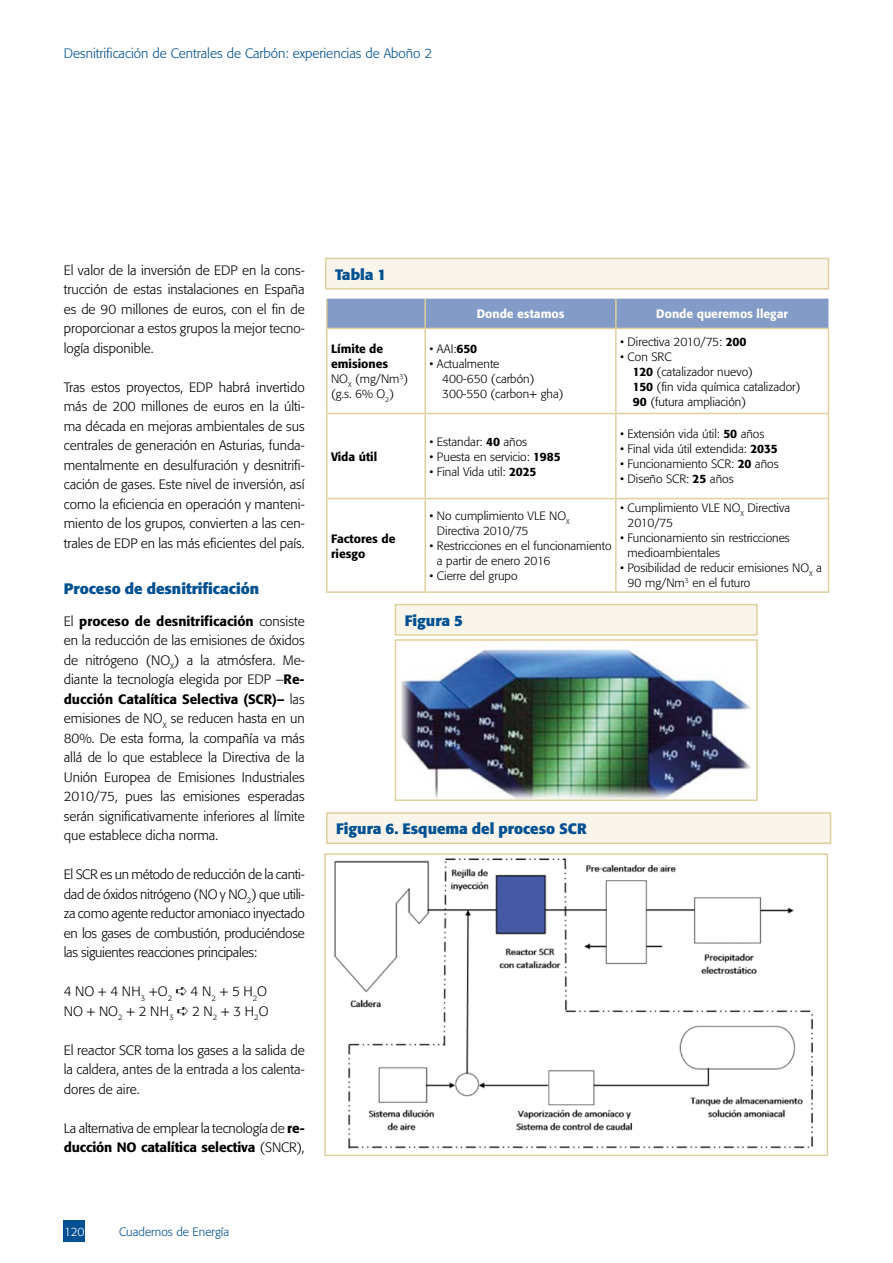
<style>
.page{position:relative;width:893px;height:1263px;background:#fff}
.page>*{position:absolute;margin:0;border:0;box-sizing:border-box;transform-origin:0 0}
.t1{font:700 15px "Formata";color:#005092}
.t2{font:300 13.5px/19.5px "Formata";color:#000;text-align:justify}
.t3{font:300 13.5px "Formata";color:#005092}
.t4{font:300 12px/15px "Formata";color:#000}
.t5{font:500 12px "Formata";color:#fff}
.t6{font:500 12px/15px "Formata";color:#000}
.t7{font:300 12px "Formata";color:#005092}
.t8{font:300 12px "Formata";color:#fff}
.s1{font-weight:500}
</style>
<div class="page">
<div style="left:64px;top:1220px;width:21px;height:22px;background:#005092"></div>
<svg style="left:327px;top:329px;width:501px;height:262px"></svg>
<hr style="left:326px;top:328px;width:99px;height:1px;background:#e0cf9c">
<hr style="left:425px;top:328px;width:191px;height:1px;background:#e0cf9c">
<hr style="left:616px;top:328px;width:213px;height:1px;background:#e0cf9c">
<hr style="left:326px;top:413px;width:99px;height:1px;background:#e0cf9c">
<hr style="left:425px;top:413px;width:191px;height:1px;background:#e0cf9c">
<hr style="left:616px;top:413px;width:213px;height:1px;background:#e0cf9c">
<hr style="left:326px;top:498px;width:99px;height:1px;background:#e0cf9c">
<hr style="left:425px;top:498px;width:191px;height:1px;background:#e0cf9c">
<hr style="left:616px;top:498px;width:213px;height:1px;background:#e0cf9c">
<hr style="left:326px;top:591px;width:99px;height:2px;background:#e0cf9c">
<hr style="left:425px;top:591px;width:191px;height:2px;background:#e0cf9c">
<hr style="left:616px;top:591px;width:213px;height:2px;background:#e0cf9c">
<div style="left:326px;top:299px;width:502px;height:29px;background:#829bc7"></div>
<hr style="left:326px;top:329px;width:1px;height:84px;background:#e0cf9c">
<hr style="left:326px;top:414px;width:1px;height:84px;background:#e0cf9c">
<hr style="left:326px;top:499px;width:1px;height:92px;background:#e0cf9c">
<hr style="left:424px;top:299px;width:2px;height:29px;background:#e0cf9c">
<hr style="left:424px;top:329px;width:2px;height:84px;background:#e0cf9c">
<hr style="left:424px;top:414px;width:2px;height:84px;background:#e0cf9c">
<hr style="left:424px;top:499px;width:2px;height:92px;background:#e0cf9c">
<hr style="left:615px;top:299px;width:2px;height:29px;background:#e0cf9c">
<hr style="left:615px;top:329px;width:2px;height:84px;background:#e0cf9c">
<hr style="left:615px;top:414px;width:2px;height:84px;background:#e0cf9c">
<hr style="left:615px;top:499px;width:2px;height:92px;background:#e0cf9c">
<hr style="left:828px;top:329px;width:1px;height:84px;background:#e0cf9c">
<hr style="left:828px;top:414px;width:1px;height:84px;background:#e0cf9c">
<hr style="left:828px;top:499px;width:1px;height:92px;background:#e0cf9c">
<div style="left:326px;top:258px;width:502px;height:31px;background:#f9f5eb"></div>
<div style="left:325px;top:258px;width:504px;height:32px;border:2px solid #e0cf9c"></div>
<div style="left:395px;top:605px;width:362px;height:30px;background:#f9f5eb"></div>
<div style="left:395px;top:604px;width:363px;height:32px;border:2px solid #e0cf9c"></div>
<div style="left:327px;top:813px;width:504px;height:30px;background:#f9f5eb"></div>
<div style="left:326px;top:812px;width:505px;height:32px;border:2px solid #e0cf9c"></div>
<img style="left:401px;top:649px;width:350px;height:149px">
<div style="left:395px;top:639px;width:363px;height:162px;border:2px solid #e0cf9c"></div>
<img style="left:334px;top:858px;width:479px;height:291px">
<div style="left:324px;top:853px;width:504px;height:303px;border:2px solid #e0cf9c"></div>
<p class="t3" style="left:64px;top:46px;width:370px">Desnitrificación de Centrales de Carbón: experiencias de Aboño 2</p>
<p class="t2" style="left:64px;top:260px;width:242px">El valor de la inversión de EDP en la cons&shy;trucción de estas instalaciones en España es de 90 millones de euros, con el fin de proporcionar a estos grupos la mejor tecno&shy;logía disponible.</p>
<p class="t2" style="left:64px;top:377px;width:242px">Tras estos proyectos, EDP habrá invertido más de 200 millones de euros en la últi&shy;ma década en mejoras ambientales de sus centrales de generación en Asturias, funda&shy;mentalmente en desulfuración y desnitrifi&shy;cación de gases. Este nivel de inversión, así como la eficiencia en operación y manteni&shy;miento de los grupos, convierten a las cen&shy;trales de EDP en las más eficientes del país.</p>
<p class="t1" style="left:64px;top:579px;width:197px">Proceso de desnitrificación</p>
<p class="t2" style="left:64px;top:611px;width:242px">El <span class="s1">proceso de desnitrificación</span> consiste en la reducción de las emisiones de óxidos de nitrógeno (NO<sub>X</sub>) a la atmósfera. Me&shy;diante la tecnología elegida por EDP –<span class="s1">Re&shy;ducción Catalítica Selectiva (SCR)–</span> las emisiones de NO<sub>X</sub> se reducen hasta en un 80%. De esta forma, la compañía va más allá de lo que establece la Directiva de la Unión Europea de Emisiones Industriales 2010/75, pues las emisiones esperadas serán significativamente inferiores al límite que establece dicha norma.</p>
<p class="t2" style="left:64px;top:865px;width:242px">El SCR es un método de reducción de la canti&shy;dad de óxidos nitrógeno (NO y NO<sub>2</sub>) que utili&shy;za como agente reductor amoniaco inyectado en los gases de combustión, produciéndose las siguientes reacciones principales:</p>
<p class="t2" style="left:64px;top:982px;width:206px">4 NO + 4 NH<sub>3</sub> +O<sub>2</sub> ➪ 4 N<sub>2</sub> + 5 H<sub>2</sub>O<br>NO + NO<sub>2</sub> + 2 NH<sub>3</sub> ➪ 2 N<sub>2</sub> + 3 H<sub>2</sub>O</p>
<p class="t2" style="left:64px;top:1040px;width:242px">El reactor SCR toma los gases a la salida de la caldera, antes de la entrada a los calenta&shy;dores de aire.</p>
<p class="t2" style="left:64px;top:1118px;width:242px">La alternativa de emplear la tecnología de <span class="s1">re&shy;ducción NO catalítica selectiva</span> (SNCR),</p>
<p class="t1" style="left:335px;top:265px;width:53px">Tabla 1</p>
<p class="t5" style="left:477px;top:307px;width:89px">Donde estamos</p>
<p class="t5" style="left:656px;top:307px;width:133px">Donde queremos llegar</p>
<p class="t4" style="left:331px;top:342px;width:79px"><span class="s1">Límite de emisiones<br></span>NO<sub>X</sub> (mg/Nm<sup>3</sup>) (g.s. 6% O<sub>2</sub>)</p>
<p class="t4" style="left:429px;top:342px;width:49px">• AAI:<span class="s1">650</span></p>
<p class="t4" style="left:442px;top:357px;width:123px;text-indent:-13px">• Actualmente<br>400-650 (carbón)<br>300-550 (carbon+ gha)</p>
<p class="t6" style="left:331px;top:449px;width:48px">Vida útil</p>
<p class="t4" style="left:429px;top:434px;width:99px">• Estandar: <span class="s1">40</span> años</p>
<p class="t4" style="left:429px;top:449px;width:133px">• Puesta en servicio: <span class="s1">1985</span></p>
<p class="t4" style="left:429px;top:464px;width:109px">• Final Vida util: <span class="s1">2025</span></p>
<p class="t6" style="left:331px;top:531px;width:66px">Factores de riesgo</p>
<p class="t4" style="left:437px;top:508px;width:134px;text-indent:-7px">• No cumplimiento VLE NO<sub>X<br></sub>Directiva 2010/75</p>
<p class="t4" style="left:437px;top:538px;width:176px;text-indent:-8px">• Restricciones en el funcionamiento a partir de enero 2016</p>
<p class="t4" style="left:429px;top:568px;width:90px">• Cierre del grupo</p>
<p class="t1" style="left:405px;top:611px;width:60px">Figura 5</p>
<p class="t4" style="left:620px;top:334px;width:128px">• Directiva 2010/75: <span class="s1">200</span></p>
<p class="t4" style="left:633px;top:349px;width:169px;text-indent:-13px">• Con SRC<br><span class="s1">120</span> (catalizador nuevo)<br><span class="s1">150</span> (fin vida química catalizador)<br><span class="s1">90</span> (futura ampliación)</p>
<p class="t4" style="left:620px;top:427px;width:146px">• Extensión vida útil: <span class="s1">50</span> años</p>
<p class="t4" style="left:620px;top:442px;width:159px">• Final vida útil extendida: <span class="s1">2035</span></p>
<p class="t4" style="left:620px;top:457px;width:160px">• Funcionamiento SCR: <span class="s1">20</span> años</p>
<p class="t4" style="left:620px;top:472px;width:115px">• Diseño SCR: <span class="s1">25</span> años</p>
<p class="t4" style="left:628px;top:501px;width:164px;text-indent:-7px">• Cumplimiento VLE NO<sub>X</sub> Directiva<br>2010/75</p>
<p class="t4" style="left:628px;top:531px;width:164px;text-indent:-8px">• Funcionamiento sin restricciones medioambientales</p>
<p class="t4" style="left:628px;top:561px;width:196px;text-indent:-7px">• Posibilidad de reducir emisiones NO<sub>X</sub> a<br>90 mg/Nm<sup>3</sup> en el futuro</p>
<p class="t1" style="left:336px;top:819px;width:252px">Figura 6. Esquema del proceso SCR</p>
<p class="t8" style="left:64px;top:1224px;width:22px">120</p>
<p class="t7" style="left:119px;top:1224px;width:112px">Cuadernos de Energía</p>
</div>
